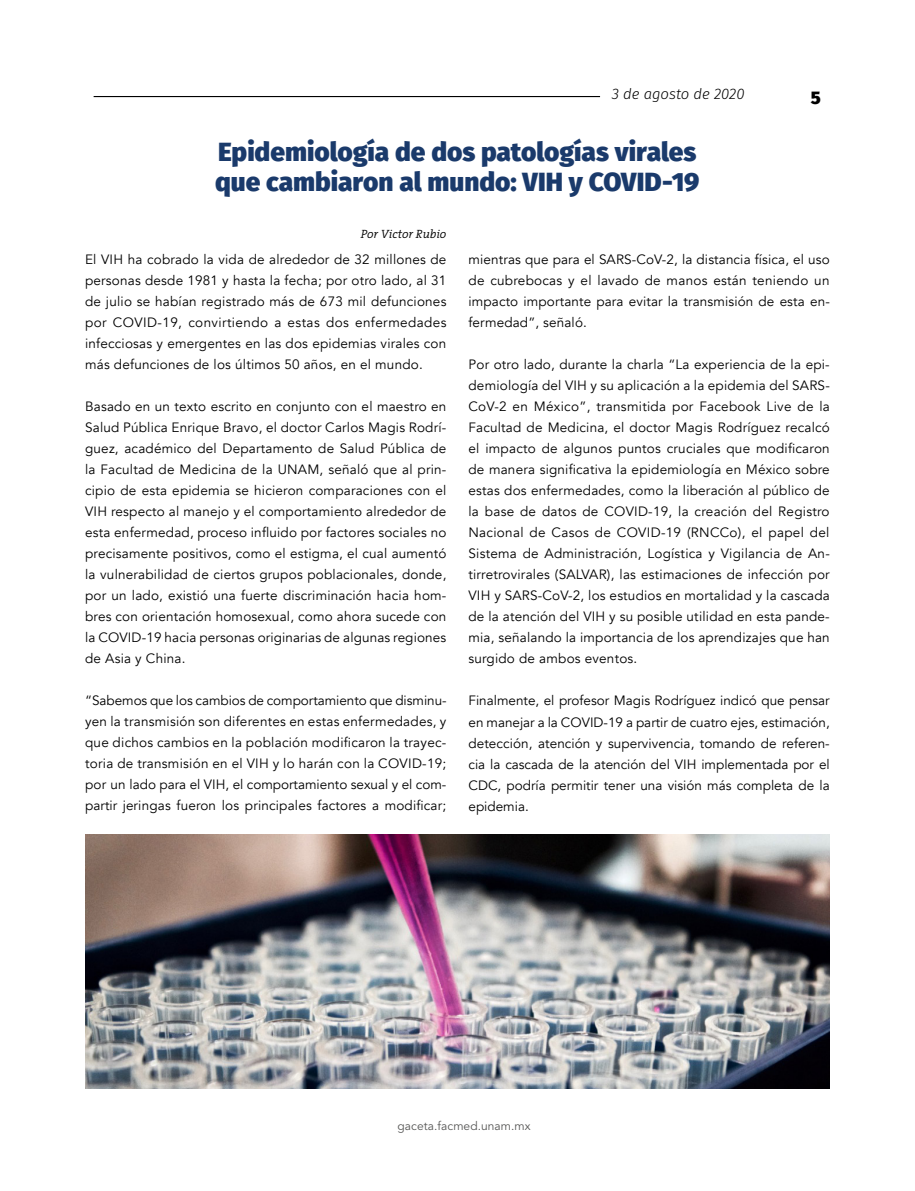
<style>
.page{position:relative;width:915px;height:1191px;background:#fff}
.page>*{position:absolute;margin:0;border:0;box-sizing:border-box;transform-origin:0 0}
.t1{font:800 26.25px/30px "Fira Sans";color:#1a3a6b}
.t2{font:900 18px "Fira Sans";color:#000}
.t3{font:italic 300 15px "Fira Sans";color:#000}
.t4{font:13.5px/21px "Avenir";letter-spacing:.015em;color:#000;text-align:justify}
.t5{font:12px "Avenir LT Std";letter-spacing:.005em;color:#575756}
.t6{font:italic 300 12px "The Serif";color:#000}
</style>
<div class="page">
<hr style="left:94px;top:96px;width:506px;height:1px;background:#000">
<img style="left:85px;top:834px;width:744px;height:255px">
<p class="t3" style="left:611px;top:84px;width:134px">3 de agosto de 2020</p>
<h2 class="t2" style="left:810px;top:81px;width:12px">5</h2>
<h1 class="t1" style="left:215px;top:134px;width:486px">Epidemiología de dos patologías virales que cambiaron al mundo: VIH y COVID-19</h1>
<p class="t6" style="left:360px;top:224px;width:87px">Por Victor Rubio</p>
<p class="t4" style="left:85px;top:249px;width:363px">El VIH ha cobrado la vida de alrededor de 32 millones de personas desde 1981 y hasta la fecha; por otro lado, al 31 de julio se habían registrado más de 673 mil defunciones por COVID-19, convirtiendo a estas dos enfermedades infecciosas y emergentes en las dos epidemias virales con más defunciones de los últimos 50 años, en el mundo.</p>
<p class="t4" style="left:85px;top:396px;width:363px">Basado en un texto escrito en conjunto con el maestro en Salud Pública Enrique Bravo, el doctor Carlos Magis Rodrí&shy;guez, académico del Departamento de Salud Pública de la Facultad de Medicina de la UNAM, señaló que al prin&shy;cipio de esta epidemia se hicieron comparaciones con el VIH respecto al manejo y el comportamiento alrededor de esta enfermedad, proceso influido por factores sociales no precisamente positivos, como el estigma, el cual aumentó la vulnerabilidad de ciertos grupos poblacionales, donde, por un lado, existió una fuerte discriminación hacia hom&shy;bres con orientación homosexual, como ahora sucede con la COVID-19 hacia personas originarias de algunas regiones de Asia y China.</p>
<p class="t4" style="left:85px;top:690px;width:363px">“Sabemos que los cambios de comportamiento que disminu&shy;yen la transmisión son diferentes en estas enfermedades, y que dichos cambios en la población modificaron la trayec&shy;toria de transmisión en el VIH y lo harán con la COVID-19; por un lado para el VIH, el comportamiento sexual y el com&shy;partir jeringas fueron los principales factores a modificar;</p>
<p class="t4" style="left:468px;top:249px;width:363px">mientras que para el SARS-CoV-2, la distancia física, el uso de cubrebocas y el lavado de manos están teniendo un impacto importante para evitar la transmisión de esta en&shy;fermedad”, señaló.</p>
<p class="t4" style="left:468px;top:354px;width:363px">Por otro lado, durante la charla “La experiencia de la epi&shy;demiología del VIH y su aplicación a la epidemia del SARS-CoV-2 en México”, transmitida por Facebook Live de la Facultad de Medicina, el doctor Magis Rodríguez recalcó el impacto de algunos puntos cruciales que modificaron de manera significativa la epidemiología en México sobre estas dos enfermedades, como la liberación al público de la base de datos de COVID-19, la creación del Registro Nacional de Casos de COVID-19 (RNCCo), el papel del Sistema de Administración, Logística y Vigilancia de An&shy;tirretrovirales (SALVAR), las estimaciones de infección por VIH y SARS-CoV-2, los estudios en mortalidad y la cascada de la atención del VIH y su posible utilidad en esta pande&shy;mia, señalando la importancia de los aprendizajes que han surgido de ambos eventos.</p>
<p class="t4" style="left:468px;top:690px;width:363px">Finalmente, el profesor Magis Rodríguez indicó que pensar en manejar a la COVID-19 a partir de cuatro ejes, estimación, detección, atención y supervivencia, tomando de referen&shy;cia la cascada de la atención del VIH implementada por el CDC, podría permitir tener una visión más completa de la epidemia.</p>
<p class="t5" style="left:397px;top:1119px;width:135px">gaceta.facmed.unam.mx</p>
</div>
